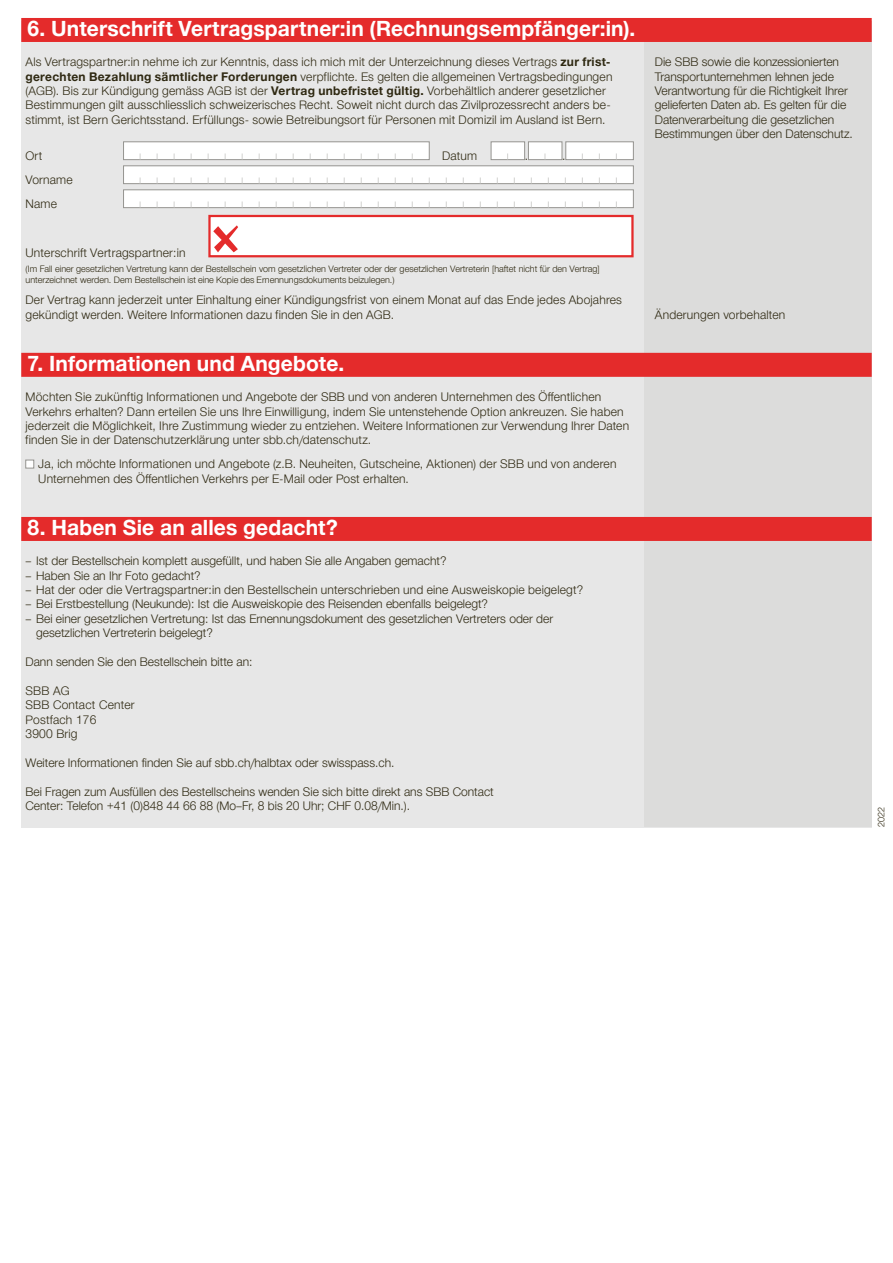
<style>
.page{position:relative;width:893px;height:1263px;background:#fff}
.page>*{position:absolute;margin:0;border:0;box-sizing:border-box;transform-origin:0 0}
.t1{font:700 21px "SBB";letter-spacing:.005em;color:#fff}
.t2{font:300 12px/14.4px "SBB";letter-spacing:.015em;color:#2f2912}
.t3{font:300 9px/10.8px "SBB";color:#2f2912}
.s1{font-weight:700}
</style>
<div class="page">
<div style="left:21px;top:21px;width:851px;height:807px;background:#e7e7e7"></div>
<div style="left:644px;top:21px;width:228px;height:806px;background:#dcdcdb"></div>
<div style="left:21px;top:18px;width:851px;height:24px;background:#e42b2b"></div>
<div style="left:21px;top:353px;width:851px;height:24px;background:#e42b2b"></div>
<div style="left:21px;top:517px;width:851px;height:24px;background:#e42b2b"></div>
<div style="left:123px;top:142px;width:306px;height:18px;background:#fff;border:1px solid #959490"></div>
<div style="left:491px;top:142px;width:34px;height:18px;background:#fff;border:1px solid #959490"></div>
<div style="left:528px;top:142px;width:34px;height:18px;background:#fff;border:1px solid #959490"></div>
<div style="left:566px;top:142px;width:68px;height:18px;background:#fff;border:1px solid #959490"></div>
<div style="left:123px;top:166px;width:511px;height:18px;background:#fff;border:1px solid #959490"></div>
<div style="left:123px;top:190px;width:511px;height:18px;background:#fff;border:1px solid #959490"></div>
<div style="left:208px;top:215px;width:426px;height:42px;background:#fff;border:2px solid #e42b2b"></div>
<div style="left:26px;top:460px;width:8px;height:8px;background:#fff;border:1px solid #959490"></div>
<svg style="left:213px;top:225px;width:25px;height:27px"></svg>
<h2 class="t1" style="left:28px;top:13px;width:609px">6. Unterschrift Vertragspartner:in (Rechnungsempfänger:in).</h2>
<p class="t2" style="left:26px;top:54px;width:588px">Als Vertragspartner:in nehme ich zur Kenntnis, dass ich mich mit der Unterzeichnung dieses Vertrags <span class="s1">zur frist&shy;gerechten Bezahlung sämtlicher Forderungen</span> verpflichte. Es gelten die allgemeinen Vertragsbedingungen (AGB). Bis zur Kündigung gemäss AGB ist der <span class="s1">Vertrag unbefristet gültig.</span> Vorbehältlich anderer gesetzlicher Bestimmungen gilt ausschliesslich schweizerisches Recht. Soweit nicht durch das Zivilprozessrecht anders be&shy;stimmt, ist Bern Gerichtsstand. Erfüllungs- sowie Betreibungsort für Personen mit Domizil im Ausland ist Bern.</p>
<p class="t2" style="left:26px;top:148px;width:19px">Ort</p>
<p class="t2" style="left:442px;top:148px;width:36px">Datum</p>
<p class="t2" style="left:525px;top:148px;width:5px">.</p>
<p class="t2" style="left:562px;top:148px;width:5px">.</p>
<p class="t2" style="left:26px;top:167px;width:49px;line-height:24px">Vorname<br>Name</p>
<p class="t2" style="left:26px;top:245px;width:162px">Unterschrift Vertragspartner:in</p>
<p class="t3" style="left:26px;top:263px;width:576px">(Im Fall einer gesetzlichen Vertretung kann der Bestellschein vom gesetzlichen Vertreter oder der gesetzlichen Vertreterin [haftet nicht für den Vertrag] unterzeichnet werden. Dem Bestellschein ist eine Kopie des Ernennungsdokuments beizulegen.)</p>
<p class="t2" style="left:26px;top:292px;width:598px">Der Vertrag kann jederzeit unter Einhaltung einer Kündigungsfrist von einem Monat auf das Ende jedes Abojahres gekündigt werden. Weitere Informationen dazu finden Sie in den AGB.</p>
<h2 class="t1" style="left:28px;top:348px;width:318px">7. Informationen und Angebote.</h2>
<p class="t2" style="left:26px;top:389px;width:605px">Möchten Sie zukünftig Informationen und Angebote der SBB und von anderen Unternehmen des Öffentlichen Verkehrs erhalten? Dann erteilen Sie uns Ihre Einwilligung, indem Sie untenstehende Option ankreuzen. Sie haben jederzeit die Möglichkeit, Ihre Zustimmung wieder zu entziehen. Weitere Informationen zur Verwendung Ihrer Daten finden Sie in der Datenschutzerklärung unter sbb.ch/datenschutz.</p>
<p class="t2" style="left:38px;top:456px;width:580px">Ja, ich möchte Informationen und Angebote (z.B. Neuheiten, Gutscheine, Aktionen) der SBB und von anderen<br>Unternehmen des Öffentlichen Verkehrs per E-Mail oder Post erhalten.</p>
<h2 class="t1" style="left:28px;top:512px;width:312px">8. Haben Sie an alles gedacht?</h2>
<p class="t2" style="left:26px;top:553px;width:422px">– Ist der Bestellschein komplett ausgefüllt, und haben Sie alle Angaben gemacht?</p>
<p class="t2" style="left:26px;top:567px;width:177px">– Haben Sie an Ihr Foto gedacht?</p>
<p class="t2" style="left:26px;top:582px;width:559px">– Hat der oder die Vertragspartner:in den Bestellschein unterschrieben und eine Ausweiskopie beigelegt?</p>
<p class="t2" style="left:26px;top:596px;width:464px">– Bei Erstbestellung (Neukunde): Ist die Ausweiskopie des Reisenden ebenfalls beigelegt?</p>
<p class="t2" style="left:36px;top:611px;width:519px;text-indent:-11px">– Bei einer gesetzlichen Vertretung: Ist das Ernennungsdokument des gesetzlichen Vertreters oder der gesetzlichen Vertreterin beigelegt?</p>
<p class="t2" style="left:26px;top:654px;width:228px">Dann senden Sie den Bestellschein bitte an:</p>
<p class="t2" style="left:26px;top:683px;width:111px">SBB AG<br>SBB Contact Center<br>Postfach 176<br>3900 Brig</p>
<p class="t2" style="left:26px;top:755px;width:370px">Weitere Informationen finden Sie auf sbb.ch/halbtax oder swisspass.ch.</p>
<p class="t2" style="left:26px;top:783px;width:470px">Bei Fragen zum Ausfüllen des Bestellscheins wenden Sie sich bitte direkt ans SBB Contact<br>Center: Telefon +41 (0)848 44 66 88 (Mo–Fr, 8 bis 20 Uhr; CHF 0.08/Min.).</p>
<p class="t2" style="left:655px;top:54px;width:199px">Die SBB sowie die konzessionierten Transportunternehmen lehnen jede Verantwortung für die Richtigkeit Ihrer gelieferten Daten ab. Es gelten für die Datenverarbeitung die gesetzlichen Bestimmungen über den Datenschutz.</p>
<p class="t2" style="left:655px;top:306px;width:132px">Änderungen vorbehalten</p>
<p class="t3" style="left:875px;top:827px;width:22px;rotate:-90deg">2022</p>
</div>
